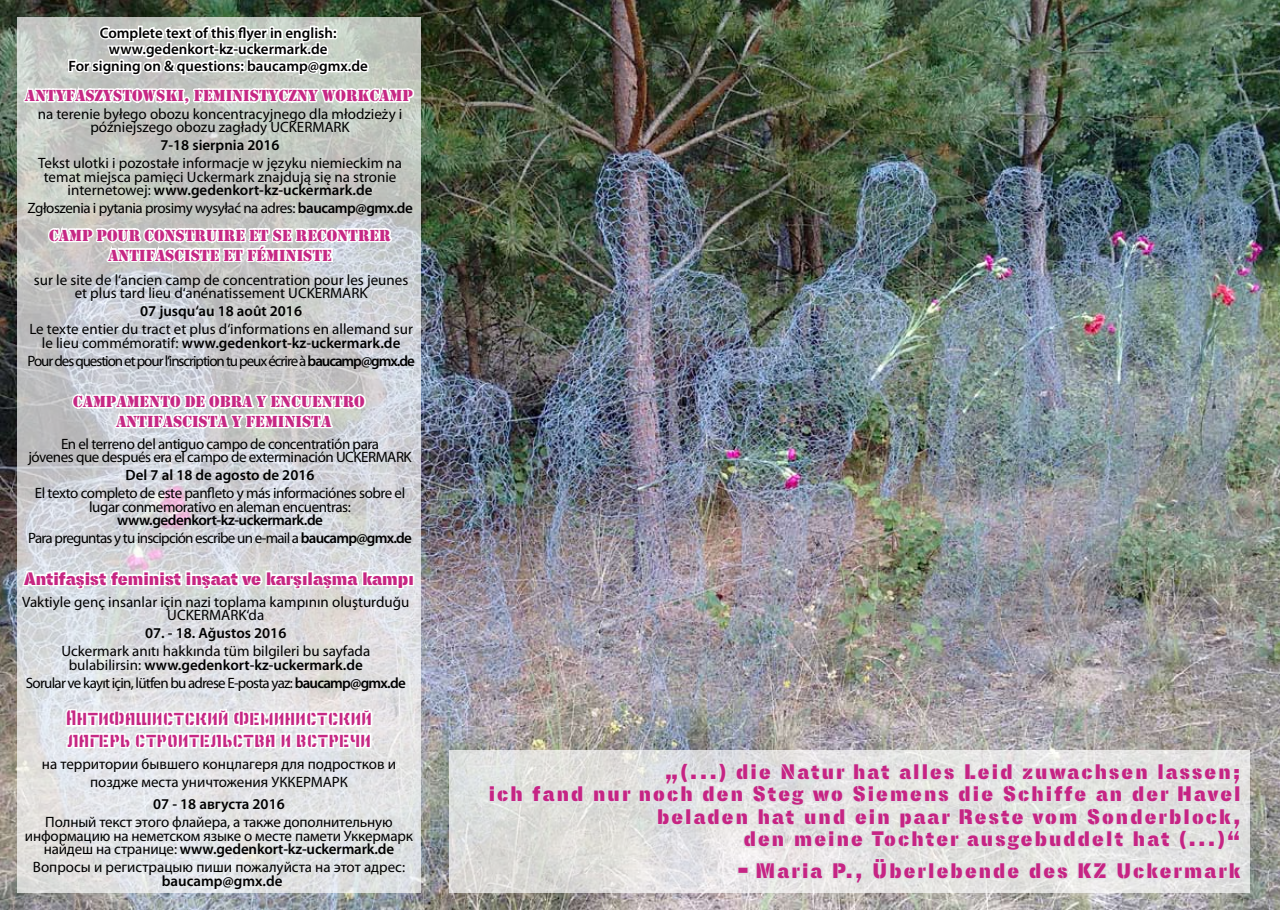
<style>
.page{position:relative;width:1280px;height:910px;background:#fff}
.page>*{position:absolute;margin:0;border:0;box-sizing:border-box;transform-origin:0 0}
.t1{font:24.3px/21.6px "Depot Trapharet 2 D";letter-spacing:-.03em;color:#c62884;scale:1.14 1}
.t2{font:21px/22.5px "Lorimer No 2 Stencil";letter-spacing:.1em;color:#c62484;text-align:right}
.t3{font:18px "Lorimer No 2 Stencil";color:#c62682}
.t4{font:16.5px/19.8px "Stencil";color:#c62884}
.t5{font:15px/13.5px "Myriad Pro";letter-spacing:-.005em;color:#000;text-align:center}
.t6{font:15px/13.5px "Myriad Pro";letter-spacing:-.03em;color:#000;text-align:center}
.t7{font:600 15px/16.5px "Myriad Pro";color:#000;text-align:center}
.t8{font:600 15px/18px "Myriad Pro";letter-spacing:-.03em;color:#000;text-align:center}
.t9{font:15px "Myriad Pro";letter-spacing:-.07em;color:#000}
.t10{font:15px "Myriad Pro";letter-spacing:-.05em;color:#000}
.s1{font-weight:600}
.s2{font-weight:400}
.s3{font-size:33px}
</style>
<div class="page">
<img style="left:0;top:0;width:1280px;height:910px">
<svg style="left:17px;top:17px;width:404px;height:876px;background:#d5d7d9"></svg>
<div style="left:319px;top:715px;width:6px;height:12px;border:3px solid #fff"></div>
<svg style="left:64px;top:708px;width:27px;height:42px"></svg>
<svg style="left:97px;top:707px;width:222px;height:46px"></svg>
<svg style="left:325px;top:707px;width:49px;height:46px"></svg>
<svg style="left:20px;top:551px;width:392px;height:73px"></svg>
<svg style="left:70px;top:377px;width:298px;height:80px"></svg>
<svg style="left:46px;top:211px;width:349px;height:79px"></svg>
<svg style="left:449px;top:750px;width:801px;height:143px;background:#dededb"></svg>
<div style="left:488px;top:789px;width:7px;height:14px;border:3px solid #e1e1e2"></div>
<div style="left:488px;top:785px;width:7px;height:6px;border:3px solid #e1e1e2"></div>
<svg style="left:494px;top:783px;width:91px;height:22px;background:#e0e0df"></svg>
<svg style="left:591px;top:754px;width:655px;height:147px;background:#e0dfdf"></svg>
<svg style="left:21px;top:0;width:396px;height:152px"></svg>
<p class="t7" style="left:68px;top:24px;width:301px">Complete text of this flyer in english: www.gedenkort-kz-uckermark.de<br>For signing on &amp; questions: baucamp@gmx.de</p>
<p class="t4" style="left:25px;top:86px;width:389px">ANTYFASZYSTOWSKI, FEMINISTYCZNY WORKCAMP</p>
<p class="t5" style="left:38px;top:107px;width:366px">na terenie byłego obozu koncentracyjnego dla młodzieży i późniejszego obozu zagłady UCKERMARK</p>
<p class="t7" style="left:160px;top:136px;width:121px">7-18 sierpnia 2016</p>
<p class="t5" style="left:38px;top:156px;width:365px">Tekst ulotki i pozostałe informacje w języku niemieckim na temat miejsca pamięci Uckermark znajdują się na stronie internetowej: <span class="s1">www.gedenkort-kz-uckermark.de</span></p>
<p class="t6" style="left:27px;top:201px;width:387px">Zgłoszenia i pytania prosimy wysyłać na adres: <span class="s1">baucamp@gmx.de</span></p>
<p class="t4" style="left:49px;top:226px;width:342px;text-align:center">CAMP POUR CONSTRUIRE ET SE RECONTRER<br>ANTIFASCISTE ET FÉMINISTE</p>
<p class="t5" style="left:34px;top:273px;width:376px">sur le site de l‘ancien camp de concentration pour les jeunes et plus tard lieu d‘anénatissement UCKERMARK</p>
<p class="t7" style="left:140px;top:303px;width:163px">07 jusqu‘au 18 août 2016</p>
<p class="t5" style="left:29px;top:322px;width:385px">Le texte entier du tract et plus d‘informations en allemand sur le lieu commémoratif: <span class="s1">www.gedenkort-kz-uckermark.de</span></p>
<p class="t9" style="left:28px;top:352px;width:389px">Pour des question et pour l‘inscription tu peux écrire à <span class="s1">baucamp@gmx.de</span></p>
<p class="t4" style="left:116px;top:392px;width:250px;text-indent:141px">Y ENCUENTRO<br>ANTIFASCISTA Y FEMINISTA</p>
<p class="t6" style="left:28px;top:437px;width:385px">En el terreno del antiguo campo de concentratión para<br>jóvenes que después era el campo de exterminación UCKERMARK</p>
<p class="t7" style="left:126px;top:467px;width:190px">Del 7 al 18 de agosto de 2016</p>
<p class="t6" style="left:35px;top:486px;width:372px">El texto completo de este panfleto y más informaciónes sobre el lugar conmemorativo en aleman encuentras:</p>
<p class="t8" style="left:28px;top:511px;width:385px">www.gedenkort-kz-uckermark.de<br><span class="s2">Para preguntas y tu inscipción escribe un e-mail a</span> baucamp@gmx.de</p>
<p class="t4" style="left:73px;top:392px;width:159px">CAMPAMENTO DE OBRA</p>
<p class="t3" style="left:24px;top:568px;width:391px">Antifaşist feminist inşaat ve karşılaşma kampı</p>
<p class="t5" style="left:22px;top:595px;width:389px">Vaktiyle genç insanlar için nazi toplama kampının oluşturduğu<br>UCKERMARK‘da</p>
<p class="t7" style="left:145px;top:625px;width:143px">07. - 18. Ağustos 2016</p>
<p class="t5" style="left:61px;top:644px;width:310px">Uckermark anıtı hakkında tüm bilgileri bu sayfada bulabilirsin: <span class="s1">www.gedenkort-kz-uckermark.de</span></p>
<p class="t10" style="left:26px;top:674px;width:381px">Sorular ve kayıt için, lütfen bu adrese E-posta yaz: <span class="s1">baucamp@gmx.de</span></p>
<h1 class="t1" style="left:65px;top:708px;width:271px">Антифашистский феминистский лагерь строительства и встречи</h1>
<p class="t5" style="left:42px;top:754px;width:356px;line-height:18px">на территории бывшего концлагеря для подростков и поздже места уничтожения УККЕРМАРК</p>
<p class="t7" style="left:153px;top:795px;width:133px">07 - 18 августа 2016</p>
<p class="t5" style="left:25px;top:815px;width:390px">Полный текст этого флайера, а также дополнительную информацию на неметском языке о месте памети Уккермарк найдеш на странице: <span class="s1">www.gedenkort-kz-uckermark.de</span></p>
<p class="t5" style="left:33px;top:860px;width:374px">Вопросы и регистрацыю пиши пожалуйста на этот адрес:</p>
<p class="t7" style="left:162px;top:872px;width:122px">baucamp@gmx.de</p>
<h2 class="t2" style="left:489px;top:760px;width:753px">„(...) die Natur hat alles Leid zuwachsen lassen;<br>ich fand nur noch den Steg wo Siemens die Schiffe an der Havel beladen hat und ein paar Reste vom Sonderblock,<br>den meine Tochter ausgebuddelt hat (...)“</h2>
<h2 class="t2" style="left:736px;top:859px;width:506px"><span class="s3">-</span> Maria P., Überlebende des KZ Uckermark</h2>
</div>
